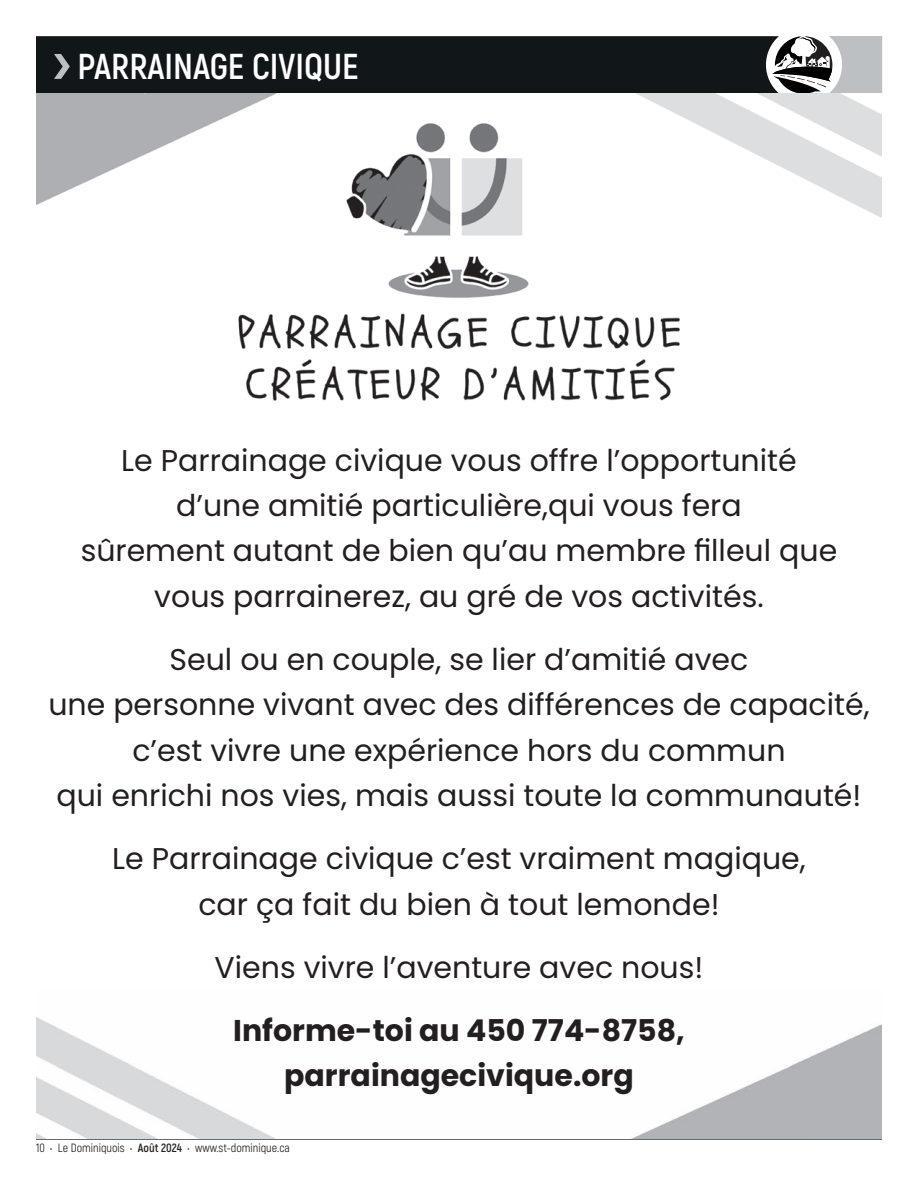
<style>
.page{position:relative;width:918px;height:1188px;background:#fff}
.page>*{position:absolute;margin:0;border:0;box-sizing:border-box;transform-origin:0 0}
.t1{font:700 36px "Akrobat";color:#fff}
.t2{font:30px/45.3px "Poppins";color:#231f20;text-align:center}
.t3{font:700 30px/45.3px "Poppins";color:#231f20;text-align:center}
.t4{font:12px "Akrobat";color:#231f20}
.s1{font-weight:700}
</style>
<div class="page">
<hr style="left:36px;top:1139px;width:846px;height:1px;background:#111619">
<svg style="left:36px;top:36px;width:846px;height:58px"></svg>
<img style="left:36px;top:94px;width:846px;height:307px">
<img style="left:36px;top:1017px;width:846px;height:122px">
<p class="t1" style="left:78px;top:44px;width:283px">PARRAINAGE CIVIQUE</p>
<p class="t2" style="left:81px;top:438px;width:758px">Le Parrainage civique vous offre l’opportunité d’une amitié particulière,qui vous fera<br>sûrement autant de bien qu’au membre filleul que vous parrainerez, au gré de vos activités.</p>
<p class="t2" style="left:48px;top:637px;width:823px">Seul ou en couple, se lier d’amitié avec<br>une personne vivant avec des différences de capacité, c’est vivre une expérience hors du commun<br>qui enrichi nos vies, mais aussi toute la communauté!</p>
<p class="t2" style="left:112px;top:836px;width:695px">Le Parrainage civique c’est vraiment magique, car ça fait du bien à tout lemonde!</p>
<p class="t2" style="left:215px;top:945px;width:490px">Viens vivre l’aventure avec nous!</p>
<p class="t3" style="left:233px;top:1008px;width:453px">Informe-toi au 450 774-8758, parrainagecivique.org</p>
<p class="t4" style="left:36px;top:1141px;width:255px">10 • Le Dominiquois • <span class="s1">Août 2024</span> • www.st-dominique.ca</p>
</div>
